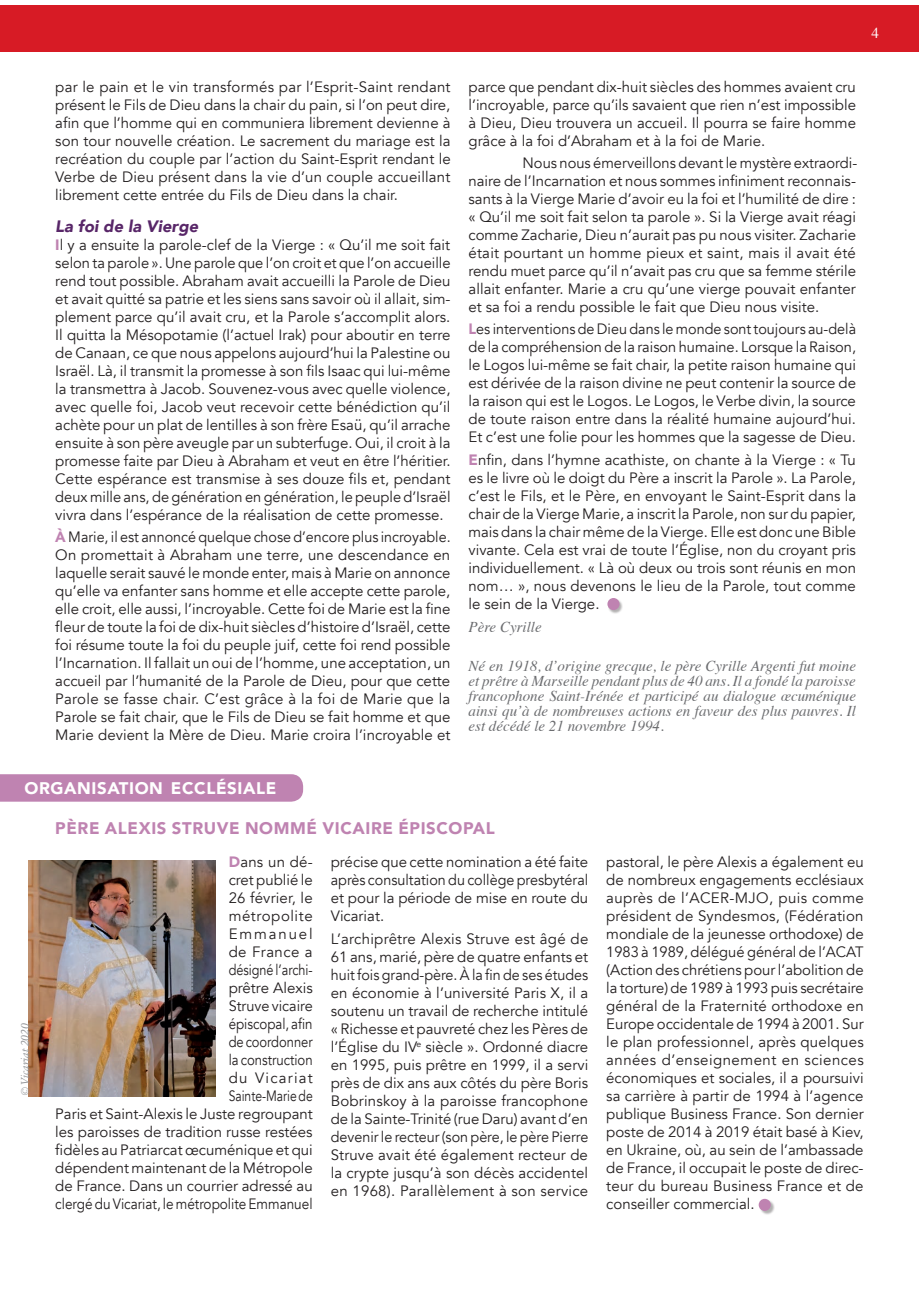
<style>
.page{position:relative;width:919px;height:1289px;background:#fff}
.page>*{position:absolute;margin:0;border:0;box-sizing:border-box;transform-origin:0 0}
.t1{font:900 16.8px "Avenir";letter-spacing:.035em;color:#bf83b1}
.t2{font:900 16.8px "Avenir";letter-spacing:.035em;color:#fff}
.t3{font:italic 900 16.5px "Avenir";color:#582668}
.t4{font:15px/18px "Avenir";color:#231f20;text-align:justify}
.t5{font:15px/18px "Avenir";color:#231f20;text-align:justify;scale:.96 1}
.t6{font:italic 15px/15px "Times";color:#6c6d70;text-align:justify}
.t7{font:15px "Times";color:#fff}
.t8{font:italic 12px "Legacy Serif";letter-spacing:-.005em;color:#939598}
.s1{font-weight:900;color:#bf83b1}
</style>
<div class="page">
<div style="left:0;top:5px;width:918px;height:46px;background:#d71b25"></div>
<div style="left:607px;top:598px;width:16px;height:16px;background:#231f20;opacity:.35"></div>
<div style="left:607px;top:598px;width:12px;height:12px;background:#bf83b1;border-radius:50%"></div>
<div style="left:0;top:774px;width:303px;height:27px;background:#bf83b1"></div>
<div style="left:759px;top:1198px;width:15px;height:17px;background:#231f20;opacity:.35"></div>
<div style="left:758px;top:1198px;width:12px;height:12px;background:#bf83b1;border-radius:50%"></div>
<img style="left:29px;top:860px;width:187px;height:236px">
<p class="t7" style="left:871px;top:18px;width:9px">4</p>
<p class="t4" style="left:55px;top:78px;width:397px">par le pain et le vin transformés par l’Esprit-Saint rendant présent le Fils de Dieu dans la chair du pain, si l’on peut dire, afin que l’homme qui en communiera librement devienne à son tour nouvelle création. Le sacrement du mariage est la recréation du couple par l’action du Saint-Esprit rendant le Verbe de Dieu présent dans la vie d’un couple accueillant librement cette entrée du Fils de Dieu dans la chair.</p>
<p class="t3" style="left:55px;top:212px;width:144px">La foi de la Vierge</p>
<p class="t4" style="left:55px;top:236px;width:397px"><span class="s1">I</span>l y a ensuite la parole-clef de la Vierge : « Qu’il me soit fait selon ta parole ». Une parole que l’on croit et que l’on accueille rend tout possible. Abraham avait accueilli la Parole de Dieu et avait quitté sa patrie et les siens sans savoir où il allait, sim&shy;plement parce qu’il avait cru, et la Parole s’accomplit alors.<br>Il quitta la Mésopotamie (l’actuel Irak) pour aboutir en terre de Canaan, ce que nous appelons aujourd’hui la Palestine ou Israël. Là, il transmit la promesse à son fils Isaac qui lui-même la transmettra à Jacob. Souvenez-vous avec quelle violence, avec quelle foi, Jacob veut recevoir cette bénédiction qu’il achète pour un plat de lentilles à son frère Esaü, qu’il arrache ensuite à son père aveugle par un subterfuge. Oui, il croit à la promesse faite par Dieu à Abraham et veut en être l’héritier.<br>Cette espérance est transmise à ses douze fils et, pendant deux mille ans, de génération en génération, le peuple d’Israël vivra dans l’espérance de la réalisation de cette promesse.</p>
<p class="t5" style="left:55px;top:528px;width:413px"><span class="s1">À</span> Marie, il est annoncé quelque chose d’encore plus incroyable.<br>On promettait à Abraham une terre, une descendance en laquelle serait sauvé le monde enter, mais à Marie on annonce qu’elle va enfanter sans homme et elle accepte cette parole, elle croit, elle aussi, l’incroyable. Cette foi de Marie est la fine fleur de toute la foi de dix-huit siècles d’histoire d’Israël, cette foi résume toute la foi du peuple juif, cette foi rend possible l’Incarnation. Il fallait un oui de l’homme, une acceptation, un accueil par l’humanité de la Parole de Dieu, pour que cette Parole se fasse chair. C’est grâce à la foi de Marie que la Parole se fait chair, que le Fils de Dieu se fait homme et que Marie devient la Mère de Dieu. Marie croira l’incroyable et</p>
<p class="t2" style="left:24px;top:774px;width:253px">ORGANISATION ECCLÉSIALE</p>
<p class="t4" style="left:468px;top:78px;width:389px">parce que pendant dix-huit siècles des hommes avaient cru l’incroyable, parce qu’ils savaient que rien n’est impossible à Dieu, Dieu trouvera un accueil. Il pourra se faire homme grâce à la foi d’Abraham et à la foi de Marie.</p>
<p class="t4" style="left:468px;top:154px;width:390px;text-indent:54px">Nous nous émerveillons devant le mystère extraordi&shy;naire de l’Incarnation et nous sommes infiniment reconnais&shy;sants à la Vierge Marie d’avoir eu la foi et l’humilité de dire : « Qu’il me soit fait selon ta parole ». Si la Vierge avait réagi comme Zacharie, Dieu n’aurait pas pu nous visiter. Zacharie était pourtant un homme pieux et saint, mais il avait été rendu muet parce qu’il n’avait pas cru que sa femme stérile allait enfanter. Marie a cru qu’une vierge pouvait enfanter et sa foi a rendu possible le fait que Dieu nous visite.</p>
<p class="t5" style="left:468px;top:320px;width:405px"><span class="s1">L</span>es interventions de Dieu dans le monde sont toujours au-delà de la compréhension de la raison humaine. Lorsque la Raison, le Logos lui-même se fait chair, la petite raison humaine qui est dérivée de la raison divine ne peut contenir la source de la raison qui est le Logos. Le Logos, le Verbe divin, la source de toute raison entre dans la réalité humaine aujourd’hui.<br>Et c’est une folie pour les hommes que la sagesse de Dieu.</p>
<p class="t4" style="left:468px;top:450px;width:389px"><span class="s1">E</span>nfin, dans l’hymne acathiste, on chante à la Vierge : « Tu es le livre où le doigt du Père a inscrit la Parole ». La Parole, c’est le Fils, et le Père, en envoyant le Saint-Esprit dans la chair de la Vierge Marie, a inscrit la Parole, non sur du papier, mais dans la chair même de la Vierge. Elle est donc une Bible vivante. Cela est vrai de toute l’Église, non du croyant pris individuellement. « Là où deux ou trois sont réunis en mon nom… », nous devenons le lieu de la Parole, tout comme le sein de la Vierge.</p>
<p class="t6" style="left:468px;top:618px;width:75px">Père Cyrille</p>
<p class="t6" style="left:468px;top:657px;width:389px">Né en 1918, d’origine grecque, le père Cyrille Argenti fut moine et prêtre à Marseille pendant plus de 40 ans. Il a fondé la paroisse francophone Saint-Irénée et participé au dialogue œcuménique ainsi qu’à de nombreuses actions en faveur des plus pauvres. Il est décédé le 21 novembre 1994.</p>
<p class="t1" style="left:55px;top:813px;width:441px">PÈRE ALEXIS STRUVE NOMMÉ VICAIRE ÉPISCOPAL</p>
<p class="t8" style="left:18px;top:1096px;width:74px;rotate:-90deg">© Vicariat 2020</p>
<p class="t4" style="left:55px;top:853px;width:259px;text-align:right"><span class="s1">D</span>ans un dé-<br>cret publié le<br>26 février, le<br>métropolite<br>Emmanuel<br>de France a<br>désigné l’archi-<br>prêtre Alexis<br>Struve vicaire<br>épiscopal, afin<br>de coordonner<br>la construction<br>du Vicariat<br>Sainte-Marie de<br>Paris et Saint-Alexis le Juste regroupant les paroisses de tradition russe restées fidèles au Patriarcat œcuménique et qui dépendent maintenant de la Métropole de France. Dans un courrier adressé au clergé du Vicariat, le métropolite Emmanuel</p>
<p class="t4" style="left:331px;top:853px;width:259px">précise que cette nomination a été faite après consultation du collège presbytéral et pour la période de mise en route du Vicariat.</p>
<p class="t4" style="left:331px;top:929px;width:259px">L’archiprêtre Alexis Struve est âgé de 61 ans, marié, père de quatre enfants et huit fois grand-père. À la fin de ses études en économie à l’université Paris X, il a soutenu un travail de recherche intitulé « Richesse et pauvreté chez les Pères de l’Église du IV<sup>e</sup> siècle ». Ordonné diacre en 1995, puis prêtre en 1999, il a servi près de dix ans aux côtés du père Boris Bobrinskoy à la paroisse francophone de la Sainte-Trinité (rue Daru) avant d’en devenir le recteur (son père, le père Pierre Struve avait été également recteur de la crypte jusqu’à son décès accidentel en 1968). Parallèlement à son service</p>
<p class="t4" style="left:606px;top:853px;width:259px">pastoral, le père Alexis a également eu de nombreux engagements ecclésiaux auprès de l’ACER-MJO, puis comme président de Syndesmos, (Fédération mondiale de la jeunesse orthodoxe) de 1983 à 1989, délégué général de l’ACAT (Action des chrétiens pour l’abolition de la torture) de 1989 à 1993 puis secrétaire général de la Fraternité orthodoxe en Europe occidentale de 1994 à 2001. Sur le plan professionnel, après quelques années d’enseignement en sciences économiques et sociales, il a poursuivi sa carrière à partir de 1994 à l’agence publique Business France. Son dernier poste de 2014 à 2019 était basé à Kiev, en Ukraine, où, au sein de l’ambassade de France, il occupait le poste de direc&shy;teur du bureau Business France et de conseiller commercial.</p>
</div>
